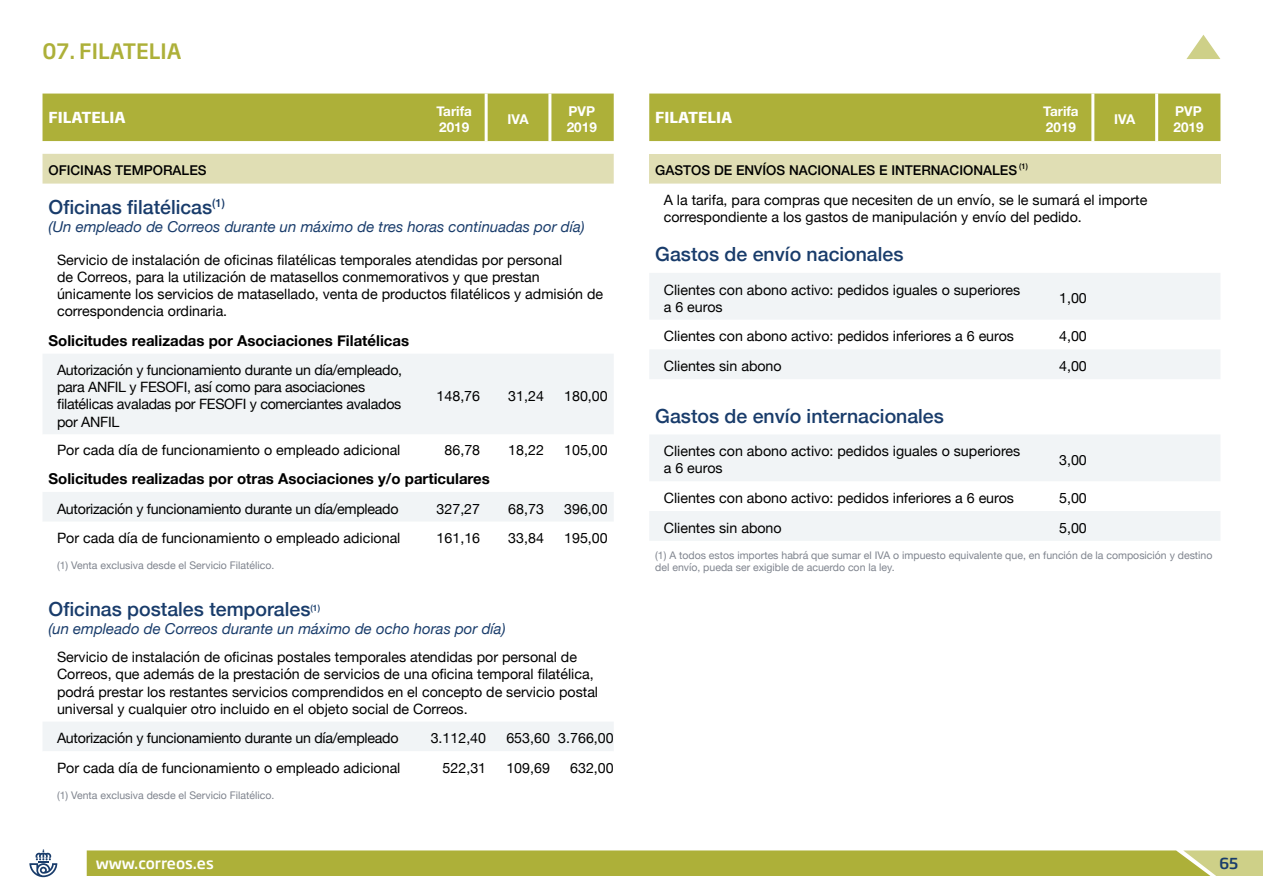
<style>
.page{position:relative;width:1263px;height:893px;background:#fff}
.page>*{position:absolute;margin:0;border:0;box-sizing:border-box;transform-origin:0 0}
.t1{font:500 21px "Soho Gothic Pro";color:#adb039}
.t2{font:500 19.5px "Helvetica Neue";color:#193c6b}
.t3{font:italic 15px "Helvetica Neue";color:#193c6b}
.t4{font:700 15px "Helvetica Neue";color:#000}
.t5{font:700 15px "Soho Gothic Pro";color:#fff}
.t6{font:500 15px "Soho Gothic Pro";color:#fff}
.t7{font:500 15px "Soho Gothic Pro";color:#193c6b}
.t8{font:14.25px/17.1px "Helvetica Neue";color:#000}
.t9{font:14.25px/17.1px "Helvetica Neue";letter-spacing:-.02em;color:#000}
.t10{font:500 13.5px "Helvetica Neue";color:#000}
.t11{font:700 13.5px/16.2px "Helvetica Neue";color:#fff}
.t12{font:10.5px/12.6px "Helvetica Neue";color:#7f848e}
.t13{font:500 8.7px "Helvetica Neue";color:#193c6b}
.t14{font:500 7.8px "Helvetica Neue";color:#000}
</style>
<div class="page">
<svg style="left:87px;top:850px;width:1176px;height:26px;background:#b0b341"></svg>
<svg style="left:29px;top:849px;width:28px;height:28px"></svg>
<svg style="left:1186px;top:35px;width:34px;height:24px"></svg>
<div style="left:43px;top:94px;width:571px;height:47px;background:#adb039"></div>
<div style="left:43px;top:154px;width:571px;height:30px;background:#e0deb4"></div>
<div style="left:43px;top:354px;width:571px;height:80px;background:#f1f4f6"></div>
<svg style="left:43px;top:492px;width:571px;height:259px"></svg>
<hr style="left:485px;top:94px;width:3px;height:47px;background:#fff">
<hr style="left:548px;top:94px;width:3px;height:47px;background:#fff">
<div style="left:649px;top:94px;width:571px;height:47px;background:#adb039"></div>
<div style="left:649px;top:154px;width:571px;height:30px;background:#e0deb4"></div>
<svg style="left:649px;top:273px;width:571px;height:268px;fill:#f1f4f6"></svg>
<hr style="left:1091px;top:94px;width:3px;height:47px;background:#fff">
<hr style="left:1155px;top:94px;width:3px;height:47px;background:#fff">
<h1 class="t1" style="left:43px;top:35px;width:141px">07. FILATELIA</h1>
<p class="t5" style="left:49px;top:106px;width:79px">FILATELIA</p>
<p class="t11" style="left:436px;top:103px;width:37px">Tarifa<br>2019</p>
<p class="t11" style="left:507px;top:111px;width:23px">IVA</p>
<p class="t11" style="left:567px;top:103px;width:32px">PVP<br>2019</p>
<p class="t10" style="left:49px;top:160px;width:160px">OFICINAS TEMPORALES</p>
<h2 class="t2" style="left:49px;top:191px;width:178px">Oficinas filatélicas<sup>(1)</sup></h2>
<p class="t3" style="left:49px;top:216px;width:538px">(Un empleado de Correos durante un máximo de tres horas continuadas por día)</p>
<p class="t8" style="left:57px;top:252px;width:548px">Servicio de instalación de oficinas filatélicas temporales atendidas por personal<br>de Correos, para la utilización de matasellos conmemorativos y que prestan únicamente los servicios de matasellado, venta de productos filatélicos y admisión de correspondencia ordinaria.</p>
<p class="t4" style="left:49px;top:329px;width:362px">Solicitudes realizadas por Asociaciones Filatélicas</p>
<p class="t9" style="left:57px;top:362px;width:347px">Autorización y funcionamiento durante un día/empleado, para ANFIL y FESOFI, así como para asociaciones filatélicas avaladas por FESOFI y comerciantes avalados por ANFIL</p>
<p class="t8" style="left:437px;top:388px;width:45px">148,76</p>
<p class="t8" style="left:508px;top:388px;width:37px">31,24</p>
<p class="t8" style="left:564px;top:388px;width:45px">180,00</p>
<p class="t8" style="left:57px;top:442px;width:345px">Por cada día de funcionamiento o empleado adicional</p>
<p class="t8" style="left:444px;top:442px;width:37px">86,78</p>
<p class="t8" style="left:508px;top:442px;width:37px">18,22</p>
<p class="t8" style="left:564px;top:442px;width:45px">105,00</p>
<p class="t4" style="left:49px;top:467px;width:443px">Solicitudes realizadas por otras Asociaciones y/o particulares</p>
<p class="t9" style="left:57px;top:501px;width:343px">Autorización y funcionamiento durante un día/empleado</p>
<p class="t8" style="left:437px;top:501px;width:45px">327,27</p>
<p class="t8" style="left:508px;top:501px;width:37px">68,73</p>
<p class="t8" style="left:564px;top:501px;width:45px">396,00</p>
<p class="t8" style="left:57px;top:531px;width:345px">Por cada día de funcionamiento o empleado adicional</p>
<p class="t8" style="left:437px;top:531px;width:45px">161,16</p>
<p class="t8" style="left:508px;top:531px;width:37px">33,84</p>
<p class="t8" style="left:564px;top:531px;width:45px">195,00</p>
<p class="t12" style="left:57px;top:560px;width:219px">(1) Venta exclusiva desde el Servicio Filatélico.</p>
<h2 class="t2" style="left:49px;top:593px;width:263px">Oficinas postales temporales</h2>
<p class="t13" style="left:310px;top:601px;width:11px">(1)</p>
<p class="t3" style="left:49px;top:618px;width:459px">(un empleado de Correos durante un máximo de ocho horas por día)</p>
<p class="t8" style="left:57px;top:649px;width:543px">Servicio de instalación de oficinas postales temporales atendidas por personal de Correos, que además de la prestación de servicios de una oficina temporal filatélica, podrá prestar los restantes servicios comprendidos en el concepto de servicio postal universal y cualquier otro incluido en el objeto social de Correos.</p>
<p class="t9" style="left:57px;top:730px;width:343px">Autorización y funcionamiento durante un día/empleado</p>
<p class="t8" style="left:431px;top:730px;width:57px">3.112,40</p>
<p class="t8" style="left:506px;top:730px;width:109px">653,60 3.766,00</p>
<p class="t8" style="left:57px;top:760px;width:345px">Por cada día de funcionamiento o empleado adicional</p>
<p class="t8" style="left:443px;top:760px;width:45px">522,31</p>
<p class="t8" style="left:506px;top:760px;width:45px">109,69</p>
<p class="t8" style="left:570px;top:760px;width:45px">632,00</p>
<p class="t12" style="left:57px;top:789px;width:219px">(1) Venta exclusiva desde el Servicio Filatélico.</p>
<p class="t6" style="left:96px;top:852px;width:120px">www.correos.es</p>
<p class="t5" style="left:655px;top:106px;width:79px">FILATELIA</p>
<p class="t11" style="left:1043px;top:103px;width:37px">Tarifa<br>2019</p>
<p class="t11" style="left:1114px;top:111px;width:23px">IVA</p>
<p class="t11" style="left:1173px;top:103px;width:32px">PVP<br>2019</p>
<p class="t10" style="left:655px;top:160px;width:363px">GASTOS DE ENVÍOS NACIONALES E INTERNACIONALES</p>
<p class="t8" style="left:664px;top:192px;width:485px">A la tarifa, para compras que necesiten de un envío, se le sumará el importe correspondiente a los gastos de manipulación y envío del pedido.</p>
<h2 class="t2" style="left:655px;top:238px;width:250px">Gastos de envío nacionales</h2>
<p class="t8" style="left:664px;top:282px;width:358px">Clientes con abono activo: pedidos iguales o superiores a 6 euros</p>
<p class="t8" style="left:1059px;top:290px;width:29px">1,00</p>
<p class="t8" style="left:664px;top:328px;width:352px">Clientes con abono activo: pedidos inferiores a 6 euros</p>
<p class="t8" style="left:1059px;top:328px;width:29px">4,00</p>
<p class="t8" style="left:664px;top:358px;width:119px">Clientes sin abono</p>
<p class="t8" style="left:1059px;top:358px;width:29px">4,00</p>
<h2 class="t2" style="left:655px;top:400px;width:290px">Gastos de envío internacionales</h2>
<p class="t8" style="left:664px;top:443px;width:358px">Clientes con abono activo: pedidos iguales o superiores a 6 euros</p>
<p class="t8" style="left:1059px;top:452px;width:29px">3,00</p>
<p class="t8" style="left:664px;top:490px;width:352px">Clientes con abono activo: pedidos inferiores a 6 euros</p>
<p class="t8" style="left:1059px;top:490px;width:29px">5,00</p>
<p class="t8" style="left:664px;top:520px;width:119px">Clientes sin abono</p>
<p class="t8" style="left:1059px;top:520px;width:29px">5,00</p>
<p class="t12" style="left:655px;top:549px;width:559px">(1) A todos estos importes habrá que sumar el IVA o impuesto equivalente que, en función de la composición y destino del envío, pueda ser exigible de acuerdo con la ley.</p>
<p class="t14" style="left:1019px;top:160px;width:10px">(1)</p>
<p class="t7" style="left:1219px;top:852px;width:21px">65</p>
</div>
